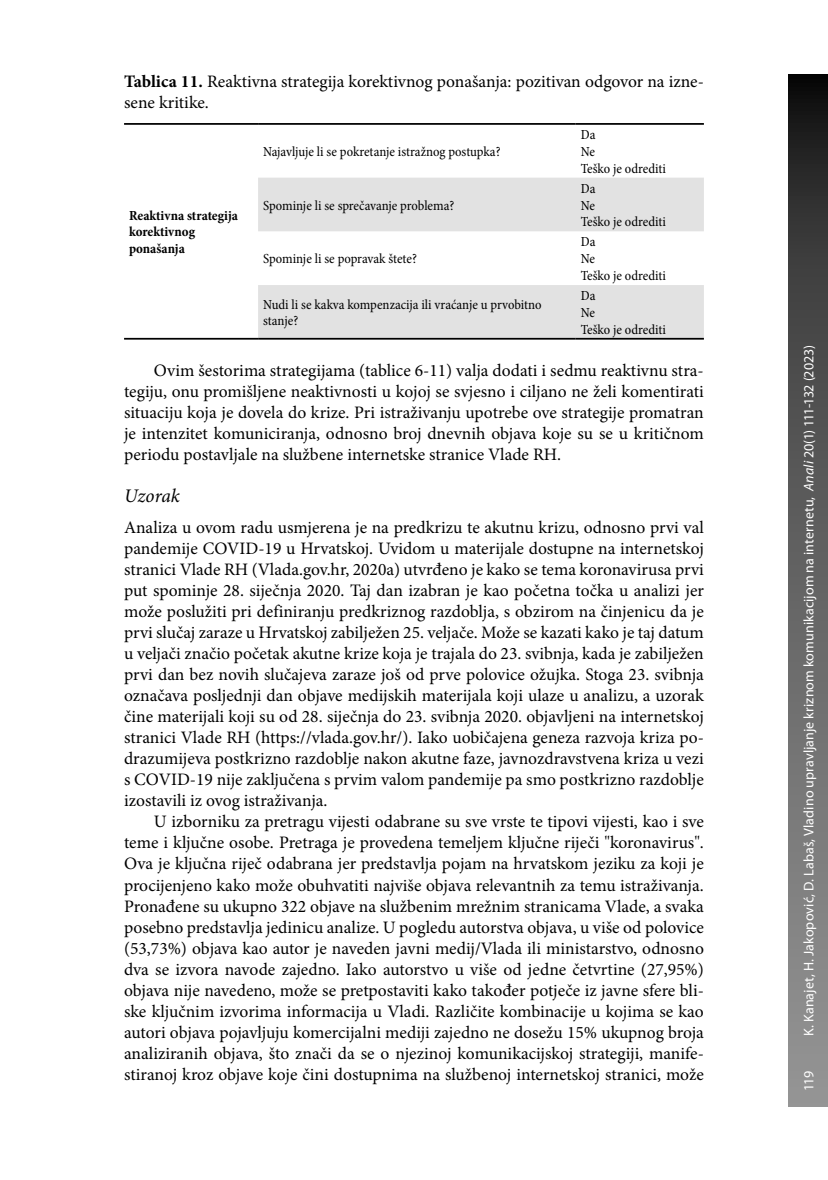
<style>
.page{position:relative;width:828px;height:1180px;background:#fff}
.page>*{position:absolute;margin:0;border:0;box-sizing:border-box;transform-origin:0 0}
.t1{font:italic 19.25px "Minion Pro";color:#000}
.t2{font:17.5px/21px "Minion Pro";color:#000;text-align:justify}
.t3{font:condensed 14px/16.8px "Minion Pro";color:#000}
.t4{font:14px "Myriad Pro";letter-spacing:.005em;color:#fff}
.t5{font:700 condensed 14px/16.8px "Minion Pro";color:#000}
.s1{font-weight:700}
.s2{font-style:italic}
</style>
<div class="page">
<svg style="left:788px;top:74px;width:40px;height:1032px;background:#5f5f5f"></svg>
<svg style="left:258px;top:178px;width:446px;height:160px;fill:#e2e2e2"></svg>
<hr style="left:124px;top:123px;width:134px;height:2px;background:#000">
<hr style="left:124px;top:338px;width:134px;height:2px;background:#000">
<hr style="left:258px;top:123px;width:317px;height:2px;background:#000">
<hr style="left:575px;top:123px;width:129px;height:2px;background:#000">
<hr style="left:258px;top:338px;width:317px;height:2px;background:#000">
<hr style="left:575px;top:338px;width:129px;height:2px;background:#000">
<p class="t2" style="left:124px;top:71px;width:581px"><span class="s1">Tablica 11.</span> Reaktivna strategija korektivnog ponašanja: pozitivan odgovor na izne&shy;sene kritike.</p>
<p class="t5" style="left:129px;top:207px;width:110px">Reaktivna strategija korektivnog ponašanja</p>
<p class="t3" style="left:263px;top:143px;width:239px">Najavljuje li se pokretanje istražnog postupka?</p>
<p class="t3" style="left:263px;top:197px;width:193px">Spominje li se sprečavanje problema?</p>
<p class="t3" style="left:263px;top:251px;width:155px">Spominje li se popravak štete?</p>
<p class="t3" style="left:580px;top:126px;width:87px">Da<br>Ne<br>Teško je odrediti</p>
<p class="t3" style="left:580px;top:180px;width:87px">Da<br>Ne<br>Teško je odrediti</p>
<p class="t3" style="left:580px;top:234px;width:87px">Da<br>Ne<br>Teško je odrediti</p>
<p class="t3" style="left:263px;top:296px;width:280px">Nudi li se kakva kompenzacija ili vraćanje u prvobitno stanje?</p>
<p class="t3" style="left:580px;top:287px;width:87px">Da<br>Ne<br>Teško je odrediti</p>
<p class="t2" style="left:124px;top:359px;width:581px;text-indent:30px">Ovim šestorima strategijama (tablice 6-11) valja dodati i sedmu reaktivnu stra&shy;tegiju, onu promišljene neaktivnosti u kojoj se svjesno i ciljano ne želi komentirati situaciju koja je dovela do krize. Pri istraživanju upotrebe ove strategije promatran je intenzitet komuniciranja, odnosno broj dnevnih objava koje su se u kritičnom periodu postavljale na službene internetske stranice Vlade RH.</p>
<p class="t1" style="left:124px;top:483px;width:57px">Uzorak</p>
<p class="t2" style="left:124px;top:517px;width:581px">Analiza u ovom radu usmjerena je na predkrizu te akutnu krizu, odnosno prvi val pandemije COVID-19 u Hrvatskoj. Uvidom u materijale dostupne na internetskoj stranici Vlade RH (Vlada.gov.hr, 2020a) utvrđeno je kako se tema koronavirusa prvi put spominje 28. siječnja 2020. Taj dan izabran je kao početna točka u analizi jer može poslužiti pri definiranju predkriznog razdoblja, s obzirom na činjenicu da je prvi slučaj zaraze u Hrvatskoj zabilježen 25. veljače. Može se kazati kako je taj datum u veljači značio početak akutne krize koja je trajala do 23. svibnja, kada je zabilježen prvi dan bez novih slučajeva zaraze još od prve polovice ožujka. Stoga 23. svibnja označava posljednji dan objave medijskih materijala koji ulaze u analizu, a uzorak čine materijali koji su od 28. siječnja do 23. svibnja 2020. objavljeni na internetskoj stranici Vlade RH (https://vlada.gov.hr/). Iako uobičajena geneza razvoja kriza po&shy;drazumijeva postkrizno razdoblje nakon akutne faze, javnozdravstvena kriza u vezi s COVID-19 nije zaključena s prvim valom pandemije pa smo postkrizno razdoblje izostavili iz ovog istraživanja.</p>
<p class="t2" style="left:124px;top:811px;width:581px;text-indent:30px">U izborniku za pretragu vijesti odabrane su sve vrste te tipovi vijesti, kao i sve teme i ključne osobe. Pretraga je provedena temeljem ključne riječi "koronavirus".<br>Ova je ključna riječ odabrana jer predstavlja pojam na hrvatskom jeziku za koji je procijenjeno kako može obuhvatiti najviše objava relevantnih za temu istraživanja.<br>Pronađene su ukupno 322 objave na službenim mrežnim stranicama Vlade, a svaka posebno predstavlja jedinicu analize. U pogledu autorstva objava, u više od polovice (53,73%) objava kao autor je naveden javni medij/Vlada ili ministarstvo, odnosno dva se izvora navode zajedno. Iako autorstvo u više od jedne četvrtine (27,95%) objava nije navedeno, može se pretpostaviti kako također potječe iz javne sfere bli&shy;ske ključnim izvorima informacija u Vladi. Različite kombinacije u kojima se kao autori objava pojavljuju komercijalni mediji zajedno ne dosežu 15% ukupnog broja analiziranih objava, što znači da se o njezinoj komunikacijskoj strategiji, manife&shy;stiranoj kroz objave koje čini dostupnima na službenoj internetskoj stranici, može</p>
<p class="t4" style="left:800px;top:1036px;width:692px;rotate:-90deg">K. Kanajet, H. Jakopović, D. Labaš, Vladino upravljanje kriznom komunikacijom na internetu, <span class="s2">Anali</span> 20(1) 111-132 (2023)</p>
<p class="t4" style="left:800px;top:1090px;width:21px;rotate:-90deg">119</p>
</div>
